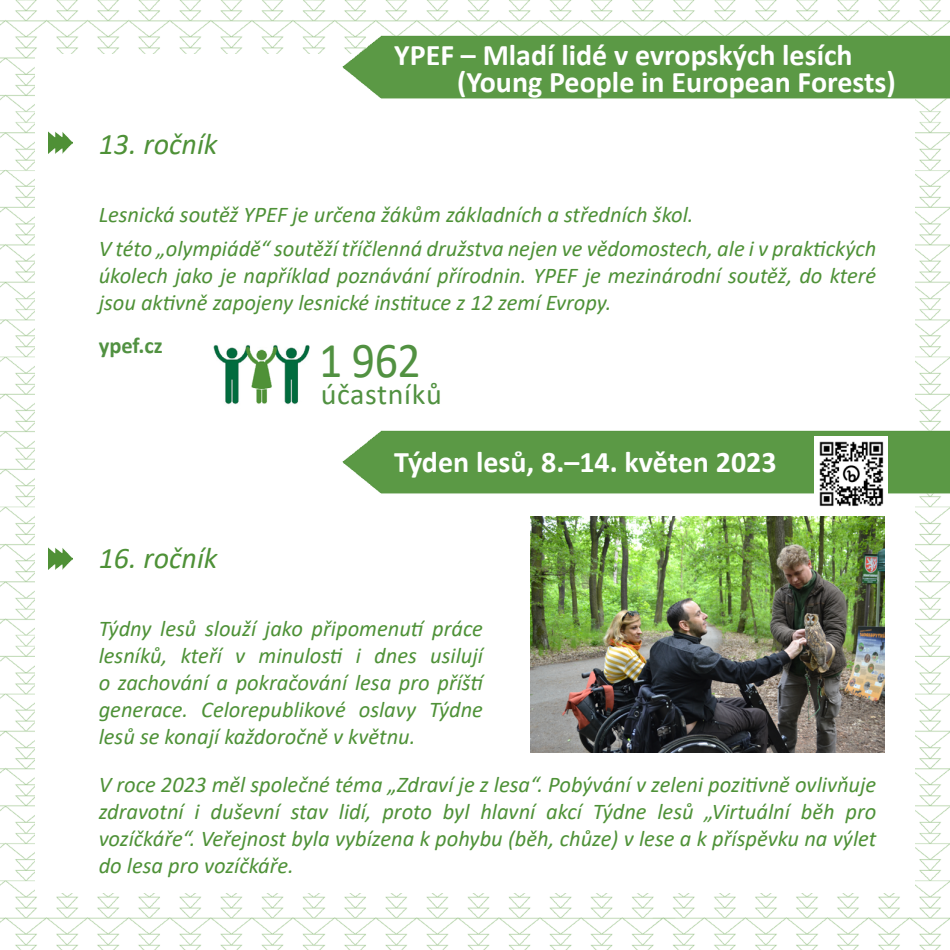
<style>
.page{position:relative;width:950px;height:950px;background:#fff}
.page>*{position:absolute;margin:0;border:0;box-sizing:border-box;transform-origin:0 0}
.t1{font:50.5px "Calibri";color:#519141;scale:.91 1}
.t2{font:700 30px/26.2px "Calibri";color:#fff}
.t3{font:italic 30px "Calibri";color:#4e9137}
.t4{font:29.5px "Calibri";letter-spacing:.02em;color:#519141}
.t5{font:italic 22.5px/27px "Calibri";color:#4e9137}
.t6{font:700 22.5px "Calibri";color:#519141}
</style>
<div class="page">
<img style="left:0;top:0;width:950px;height:950px">
<div style="left:35px;top:55px;width:880px;height:838px;background:#fff"></div>
<img style="left:337px;top:30px;width:613px;height:76px">
<img style="left:214px;top:345px;width:95px;height:60px">
<img style="left:342px;top:425px;width:608px;height:76px">
<img style="left:814px;top:437px;width:73px;height:69px">
<img style="left:530px;top:516px;width:354px;height:236px">
<img style="left:48px;top:131px;width:25px;height:23px">
<img style="left:48px;top:547px;width:25px;height:22px">
<h2 class="t3" style="left:99px;top:123px;width:120px">13. ročník</h2>
<h2 class="t2" style="left:457px;top:42px;width:440px;text-indent:-63px">YPEF – Mladí lidé v evropských lesích (Young People in European Forests)</h2>
<p class="t5" style="left:99px;top:197px;width:779px;line-height:34px">Lesnická soutěž YPEF je určena žákům základních a středních škol.<br>V této „olympiádě“ soutěží tříčlenná družstva nejen ve vědomostech, ale i v praktických</p>
<p class="t5" style="left:99px;top:261px;width:779px">úkolech jako je například poznávání přírodnin. YPEF je mezinárodní soutěž, do které jsou aktivně zapojeny lesnické instituce z 12 zemí Evropy.</p>
<h1 class="t1" style="left:319px;top:325px;width:113px">1 962</h1>
<h3 class="t4" style="left:321px;top:374px;width:122px">účastníků</h3>
<p class="t6" style="left:99px;top:330px;width:66px">ypef.cz</p>
<h2 class="t3" style="left:99px;top:537px;width:120px">16. ročník</h2>
<h2 class="t2" style="left:394px;top:449px;width:384px">Týden lesů, 8.–14. květen 2023</h2>
<p class="t5" style="left:99px;top:614px;width:387px;text-align:justify">Týdny lesů slouží jako připomenutí práce lesníků, kteří v minulosti i dnes usilují o zachování a pokračování lesa pro příští generace. Celorepublikové oslavy Týdne lesů se konají každoročně v květnu.</p>
<p class="t5" style="left:99px;top:770px;width:779px;text-align:justify">V roce 2023 měl společné téma „Zdraví je z lesa“. Pobývání v zeleni pozitivně ovlivňuje zdravotní i duševní stav lidí, proto byl hlavní akcí Týdne lesů „Virtuální běh pro vozíčkáře“. Veřejnost byla vybízena k pohybu (běh, chůze) v lese a k příspěvku na výlet do lesa pro vozíčkáře.</p>
</div>
